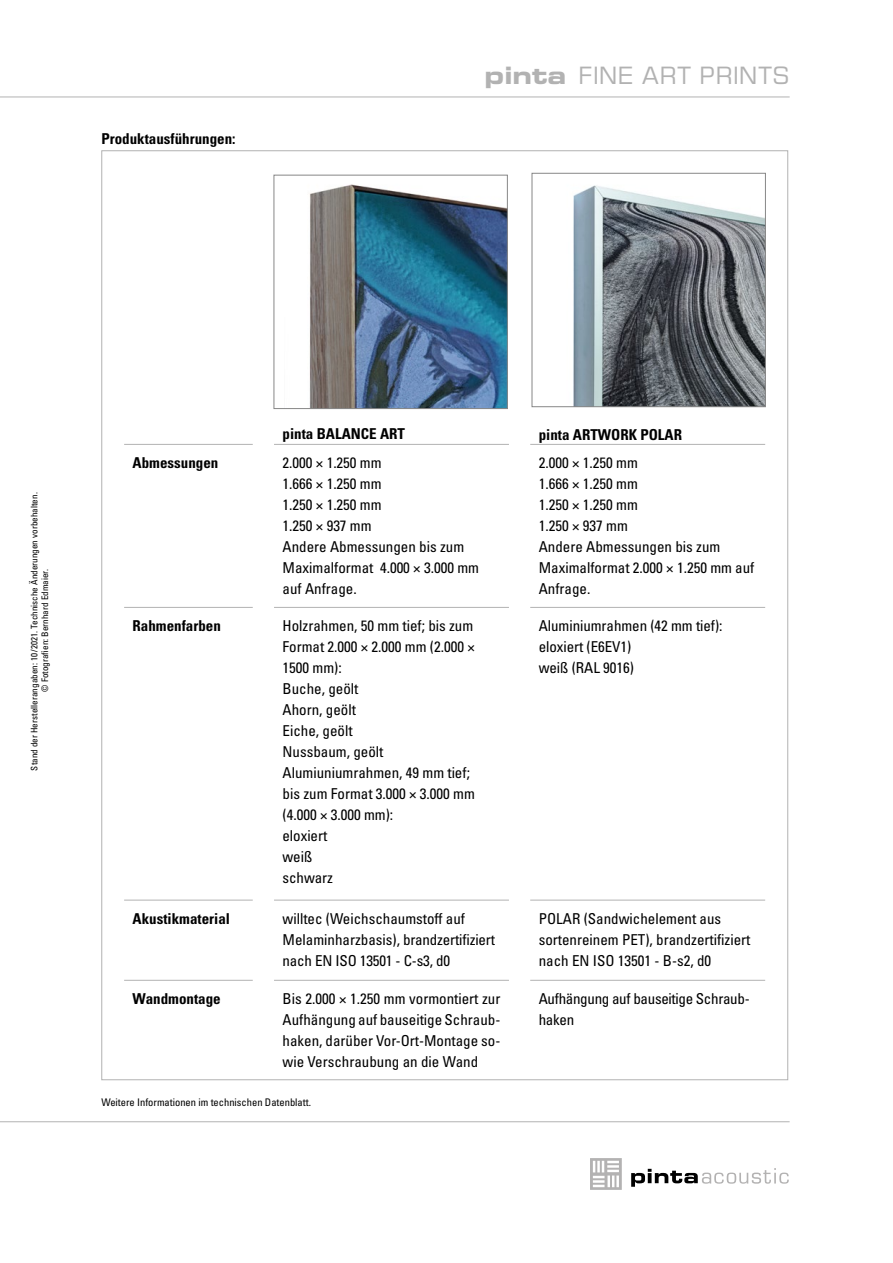
<style>
.page{position:relative;width:893px;height:1263px;background:#fff}
.page>*{position:absolute;margin:0;border:0;box-sizing:border-box;transform-origin:0 0}
.t1{font:24px "Eurostile LT Pro";letter-spacing:.005em;color:#b2b2b2}
.t2{font:condensed 15px/21px "Univers LT Pro";color:#000}
.t3{font:700 condensed 15px "Univers LT Pro";color:#000}
.t4{font:condensed 15px/21px "Univers LT Pro";letter-spacing:-.02em;color:#000}
.t5{font:condensed 10.5px "Univers LT Pro";color:#000}
.t6{font:condensed 9px/10.5px "Univers LT Pro";letter-spacing:.005em;color:#000;text-align:center}
.s1{font-family:"Eurostile LT Pro Bold Ex 2"}
</style>
<div class="page">
<svg style="left:590px;top:1158px;width:32px;height:32px"></svg>
<svg style="left:631px;top:1168px;width:158px;height:19px"></svg>
<hr style="left:0;top:97px;width:790px;height:1px;background:#b2b2b2">
<hr style="left:0;top:1121px;width:790px;height:1px;background:#b2b2b2">
<hr style="left:124px;top:607px;width:129px;height:1px;background:#b2b2b2">
<hr style="left:274px;top:607px;width:235px;height:1px;background:#b2b2b2">
<hr style="left:530px;top:607px;width:235px;height:1px;background:#b2b2b2">
<hr style="left:124px;top:900px;width:129px;height:1px;background:#b2b2b2">
<hr style="left:274px;top:900px;width:235px;height:1px;background:#b2b2b2">
<hr style="left:530px;top:980px;width:235px;height:1px;background:#b2b2b2">
<hr style="left:124px;top:444px;width:129px;height:1px;background:#b2b2b2">
<hr style="left:274px;top:444px;width:235px;height:1px;background:#b2b2b2">
<hr style="left:530px;top:444px;width:235px;height:1px;background:#b2b2b2">
<hr style="left:124px;top:980px;width:129px;height:1px;background:#b2b2b2">
<hr style="left:274px;top:980px;width:235px;height:1px;background:#b2b2b2">
<hr style="left:530px;top:900px;width:235px;height:1px;background:#b2b2b2">
<img style="left:309px;top:184px;width:197px;height:223px">
<div style="left:274px;top:175px;width:234px;height:234px;border:1px solid #878787"></div>
<img style="left:573px;top:185px;width:191px;height:220px">
<div style="left:532px;top:173px;width:234px;height:234px;border:1px solid #878787"></div>
<p class="t3" style="left:101px;top:129px;width:136px">Produktausführungen:</p>
<h1 class="t1" style="left:485px;top:61px;width:307px"><span class="s1">pinta</span> FINE ART PRINTS</h1>
<p class="t6" style="left:29px;top:770px;width:280px;rotate:-90deg">Stand der Herstellerangaben: 10 /2021. Technische Änderungen vorbehalten. © Fotografien: Bernhard Edmaier.</p>
<p class="t3" style="left:283px;top:424px;width:124px">pinta BALANCE ART</p>
<p class="t3" style="left:539px;top:426px;width:145px">pinta ARTWORK POLAR</p>
<p class="t3" style="left:133px;top:453px;width:87px">Abmessungen</p>
<p class="t2" style="left:283px;top:452px;width:198px">2.000 × 1.250 mm<br>1.666 × 1.250 mm<br>1.250 × 1.250 mm<br>1.250 × 937 mm<br>Andere Abmessungen bis zum<br>Maximalformat 4.000 × 3.000 mm auf Anfrage.</p>
<p class="t2" style="left:539px;top:452px;width:217px">2.000 × 1.250 mm<br>1.666 × 1.250 mm<br>1.250 × 1.250 mm<br>1.250 × 937 mm<br>Andere Abmessungen bis zum<br>Maximalformat 2.000 × 1.250 mm auf<br>Anfrage.</p>
<p class="t3" style="left:133px;top:616px;width:90px">Rahmenfarben</p>
<p class="t2" style="left:283px;top:615px;width:194px">Holzrahmen, 50 mm tief; bis zum<br>Format 2.000 × 2.000 mm (2.000 ×<br>1500 mm):<br>Buche, geölt<br>Ahorn, geölt<br>Eiche, geölt<br>Nussbaum, geölt<br>Alumiuniumrahmen, 49 mm tief; bis zum Format 3.000 × 3.000 mm (4.000 × 3.000 mm):<br>eloxiert<br>weiß<br>schwarz</p>
<p class="t2" style="left:539px;top:615px;width:185px">Aluminiumrahmen (42 mm tief): eloxiert (E6EV1)<br>weiß (RAL 9016)</p>
<p class="t3" style="left:133px;top:909px;width:99px">Akustikmaterial</p>
<p class="t2" style="left:283px;top:907px;width:214px">willtec (Weichschaumstoff auf<br>Melaminharzbasis), brandzertifiziert nach EN ISO 13501 - C-s3, d0</p>
<p class="t2" style="left:539px;top:907px;width:213px">POLAR (Sandwichelement aus sortenreinem PET), brandzertifiziert nach EN ISO 13501 - B-s2, d0</p>
<p class="t3" style="left:133px;top:989px;width:90px">Wandmontage</p>
<p class="t2" style="left:283px;top:988px;width:219px;text-align:justify">Bis 2.000 × 1.250 mm vormontiert zur Aufhängung auf bauseitige Schraub&shy;haken, darüber Vor-Ort-Montage so&shy;wie Verschraubung an die Wand</p>
<p class="t4" style="left:539px;top:988px;width:212px">Aufhängung auf bauseitige Schraub&shy;haken</p>
<p class="t5" style="left:101px;top:1095px;width:211px">Weitere Informationen im technischen Datenblatt.</p>
</div>
